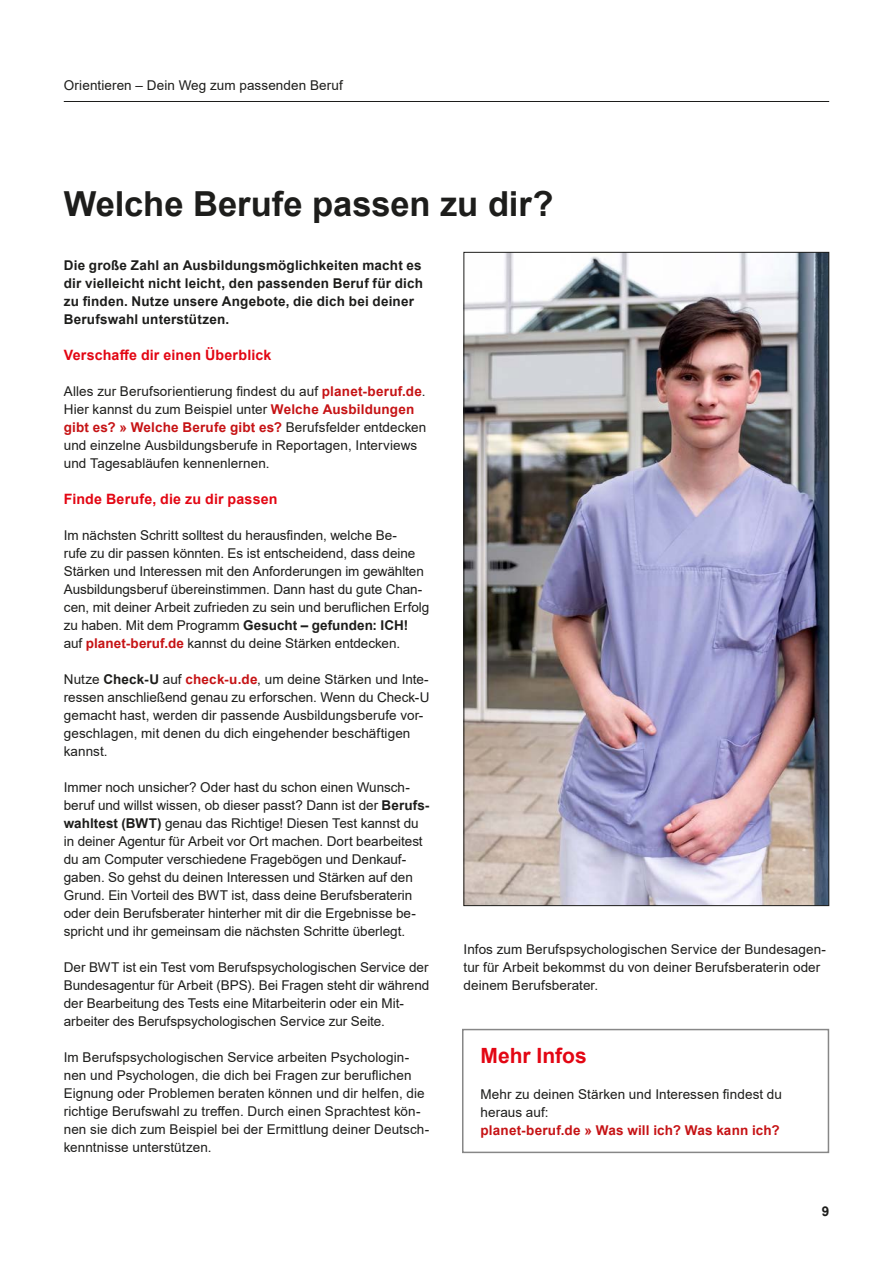
<style>
.page{position:relative;width:893px;height:1263px;background:#fff}
.page>*{position:absolute;margin:0;border:0;box-sizing:border-box;transform-origin:0 0}
.h1_Headline_Gross{font:700 34.5px "Arial";color:#1d1d1b}
.h2_Headline_Infokasten{font:700 21px "Arial";color:#e30613}
.h2_Subheadline_bold{font:700 14.25px "Arial";letter-spacing:.01em;color:#e30613}
.p_Fließtext{font:13.5px/18px "Arial";color:#1d1d1b}
.Anreisser{font:700 13.5px/18px "Arial";letter-spacing:.015em;color:#1d1d1b}
.p_Fließtext_Infokasten{font:13.5px/18px "Arial";letter-spacing:.005em;color:#1d1d1b}
.s1{font-weight:700;color:#c61315}
.s2{font-weight:700}
</style>
<div class="page">
<hr style="left:64px;top:101px;width:765px;height:1px;background:#1d1d1b">
<div style="left:462px;top:1029px;width:367px;height:124px;border:2px solid #878787"></div>
<img style="left:465px;top:254px;width:362px;height:650px">
<p class="p_Fließtext" style="left:64px;top:76px;width:281px">Orientieren – Dein Weg zum passenden Beruf</p>
<h1 class="h1_Headline_Gross" style="left:64px;top:180px;width:491px">Welche Berufe passen zu dir?</h1>
<p class="Anreisser" style="left:64px;top:256px;width:361px">Die große Zahl an Ausbildungsmöglichkeiten macht es dir vielleicht nicht leicht, den passenden Beruf für dich zu finden. Nutze unsere Angebote, die dich bei deiner Berufswahl unterstützen.</p>
<h2 class="h2_Subheadline_bold" style="left:64px;top:345px;width:209px">Verschaffe dir einen Überblick</h2>
<p class="p_Fließtext" style="left:64px;top:382px;width:364px">Alles zur Berufsorientierung findest du auf <span class="s1">planet-beruf.de</span>.<br>Hier kannst du zum Beispiel unter <span class="s1">Welche Ausbildungen gibt es? » Welche Berufe gibt es?</span> Berufsfelder entdecken und einzelne Ausbildungsberufe in Reportagen, Interviews und Tagesabläufen kennenlernen.</p>
<h2 class="h2_Subheadline_bold" style="left:64px;top:489px;width:215px">Finde Berufe, die zu dir passen</h2>
<p class="p_Fließtext" style="left:64px;top:526px;width:367px">Im nächsten Schritt solltest du herausfinden, welche Be-<br>rufe zu dir passen könnten. Es ist entscheidend, dass deine Stärken und Interessen mit den Anforderungen im gewählten Ausbildungsberuf übereinstimmen. Dann hast du gute Chan&shy;cen, mit deiner Arbeit zufrieden zu sein und beruflichen Erfolg zu haben. Mit dem Programm <span class="s2">Gesucht – gefunden: ICH! </span>auf <span class="s1">planet-beruf.de</span> kannst du deine Stärken entdecken.</p>
<p class="p_Fließtext" style="left:64px;top:670px;width:367px">Nutze <span class="s2">Check-U</span> auf <span class="s1">check-u.de</span>, um deine Stärken und Inte&shy;ressen anschließend genau zu erforschen. Wenn du Check-U gemacht hast, werden dir passende Ausbildungsberufe vor&shy;geschlagen, mit denen du dich eingehender beschäftigen kannst.</p>
<p class="p_Fließtext" style="left:64px;top:778px;width:367px">Immer noch unsicher? Oder hast du schon einen Wunsch&shy;beruf und willst wissen, ob dieser passt? Dann ist der <span class="s2">Berufs&shy;wahltest (BWT)</span> genau das Richtige! Diesen Test kannst du in deiner Agentur für Arbeit vor Ort machen. Dort bearbeitest du am Computer verschiedene Fragebögen und Denkauf&shy;gaben. So gehst du deinen Interessen und Stärken auf den Grund. Ein Vorteil des BWT ist, dass deine Berufsberaterin oder dein Berufsberater hinterher mit dir die Ergebnisse be&shy;spricht und ihr gemeinsam die nächsten Schritte überlegt.</p>
<p class="p_Fließtext" style="left:64px;top:958px;width:367px">Der BWT ist ein Test vom Berufspsychologischen Service der Bundesagentur für Arbeit (BPS). Bei Fragen steht dir während der Bearbeitung des Tests eine Mitarbeiterin oder ein Mit&shy;arbeiter des Berufspsychologischen Service zur Seite.</p>
<p class="p_Fließtext" style="left:64px;top:1048px;width:367px">Im Berufspsychologischen Service arbeiten Psychologin&shy;nen und Psychologen, die dich bei Fragen zur beruflichen Eignung oder Problemen beraten können und dir helfen, die richtige Berufswahl zu treffen. Durch einen Sprachtest kön&shy;nen sie dich zum Beispiel bei der Ermittlung deiner Deutsch&shy;kenntnisse unterstützen.</p>
<p class="p_Fließtext" style="left:463px;top:940px;width:364px">Infos zum Berufspsychologischen Service der Bundesagen&shy;tur für Arbeit bekommst du von deiner Berufsberaterin oder deinem Berufsberater.</p>
<h2 class="h2_Headline_Infokasten" style="left:480px;top:1040px;width:108px">Mehr Infos</h2>
<p class="p_Fließtext_Infokasten" style="left:480px;top:1085px;width:303px">Mehr zu deinen Stärken und Interessen findest du heraus auf:<br><span class="s1">planet-beruf.de » Was will ich? Was kann ich?</span></p>
<p class="Anreisser" style="left:822px;top:1202px;width:9px">9</p>
</div>
